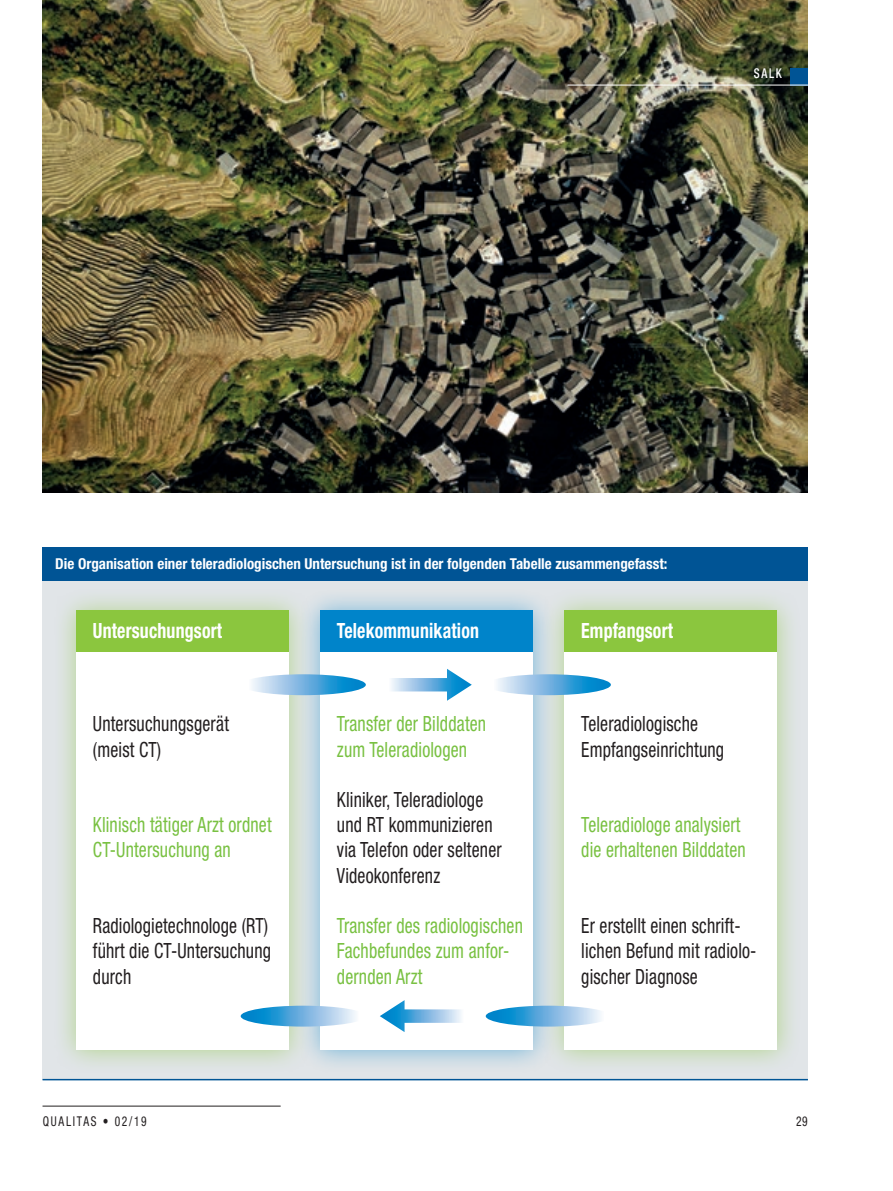
<style>
.page{position:relative;width:893px;height:1191px;background:#fff}
.page>*{position:absolute;margin:0;border:0;box-sizing:border-box;transform-origin:0 0}
.t1{font:condensed 21px/25.2px "Helvetica Neue LT Std";letter-spacing:.01em;color:#231f20;scale:.85 1}
.t2{font:condensed 21px/25.2px "Helvetica Neue LT Std";letter-spacing:.01em;color:#79c142;scale:.85 1}
.t3{font:700 condensed 21px "Helvetica Neue LT Std";letter-spacing:.01em;color:#fff;scale:.85 1}
.t4{font:700 condensed 15px "Helvetica Neue LT Std";color:#fff}
.t5{font:condensed 13.5px "Helvetica Neue LT Std";letter-spacing:.15em;color:#231f20;scale:.85 1}
.t6{font:500 condensed 13.5px "Helvetica Neue LT Std";color:#fff;scale:.85 1}
</style>
<div class="page">
<hr style="left:43px;top:1105px;width:238px;height:1px;background:#231f20">
<div style="left:43px;top:547px;width:765px;height:34px;background:#005495"></div>
<div style="left:43px;top:581px;width:765px;height:498px;background:#e1e5e8"></div>
<hr style="left:43px;top:1079px;width:765px;height:1px;background:#005495">
<img style="left:43px;top:0;width:765px;height:492px">
<div style="left:791px;top:68px;width:17px;height:17px;background:#005495"></div>
<hr style="left:567px;top:85px;width:241px;height:1px;background:#fff">
<div style="left:52px;top:586px;width:261px;height:488px;background:#8bc63e;opacity:.55"></div>
<div style="left:76px;top:611px;width:212px;height:439px;background:#fff"></div>
<div style="left:296px;top:586px;width:260px;height:488px;background:#0084ca;opacity:.5"></div>
<div style="left:320px;top:611px;width:212px;height:439px;background:#fff"></div>
<div style="left:540px;top:586px;width:261px;height:488px;background:#8bc63e;opacity:.55"></div>
<div style="left:564px;top:611px;width:213px;height:439px;background:#fff"></div>
<div style="left:76px;top:610px;width:212px;height:41px;background:#8bc63e"></div>
<div style="left:320px;top:610px;width:212px;height:41px;background:#0084ca"></div>
<div style="left:564px;top:610px;width:213px;height:41px;background:#8bc63e"></div>
<svg style="left:252px;top:674px;width:114px;height:21px"></svg>
<svg style="left:486px;top:1005px;width:115px;height:21px"></svg>
<svg style="left:497px;top:674px;width:114px;height:21px"></svg>
<svg style="left:241px;top:1005px;width:115px;height:21px"></svg>
<svg style="left:391px;top:669px;width:81px;height:32px"></svg>
<svg style="left:380px;top:1000px;width:81px;height:32px"></svg>
<p class="t6" style="left:754px;top:65px;width:35px">SALK</p>
<p class="t4" style="left:55px;top:555px;width:614px">Die Organisation einer teleradiologischen Untersuchung ist in der folgenden Tabelle zusammengefasst:</p>
<p class="t3" style="left:93px;top:617px;width:154px">Untersuchungsort</p>
<p class="t3" style="left:337px;top:617px;width:169px">Telekommunikation</p>
<p class="t3" style="left:581px;top:617px;width:110px">Empfangsort</p>
<p class="t1" style="left:93px;top:711px;width:162px">Untersuchungsgerät (meist CT)</p>
<p class="t2" style="left:93px;top:812px;width:212px">Klinisch tätiger Arzt ordnet<br>CT-Untersuchung an</p>
<p class="t1" style="left:93px;top:913px;width:211px">Radiologietechnologe (RT) führt die CT-Untersuchung durch</p>
<p class="t2" style="left:337px;top:711px;width:177px">Transfer der Bilddaten zum Teleradiologen</p>
<p class="t1" style="left:337px;top:787px;width:195px">Kliniker, Teleradiologe und RT kommunizieren via Telefon oder seltener<br>Videokonferenz</p>
<p class="t2" style="left:337px;top:913px;width:220px">Transfer des radiologischen<br>Fachbefundes zum anfor&shy;dernden Arzt</p>
<p class="t1" style="left:581px;top:711px;width:170px">Teleradiologische<br>Empfangseinrichtung</p>
<p class="t2" style="left:581px;top:812px;width:195px">Teleradiologe analysiert die erhaltenen Bilddaten</p>
<p class="t1" style="left:581px;top:913px;width:208px">Er erstellt einen schrift&shy;lichen Befund mit radiolo&shy;gischer Diagnose</p>
<p class="t5" style="left:43px;top:1113px;width:124px">QUALITAS • 02/19</p>
<p class="t5" style="left:796px;top:1113px;width:15px">29</p>
</div>
